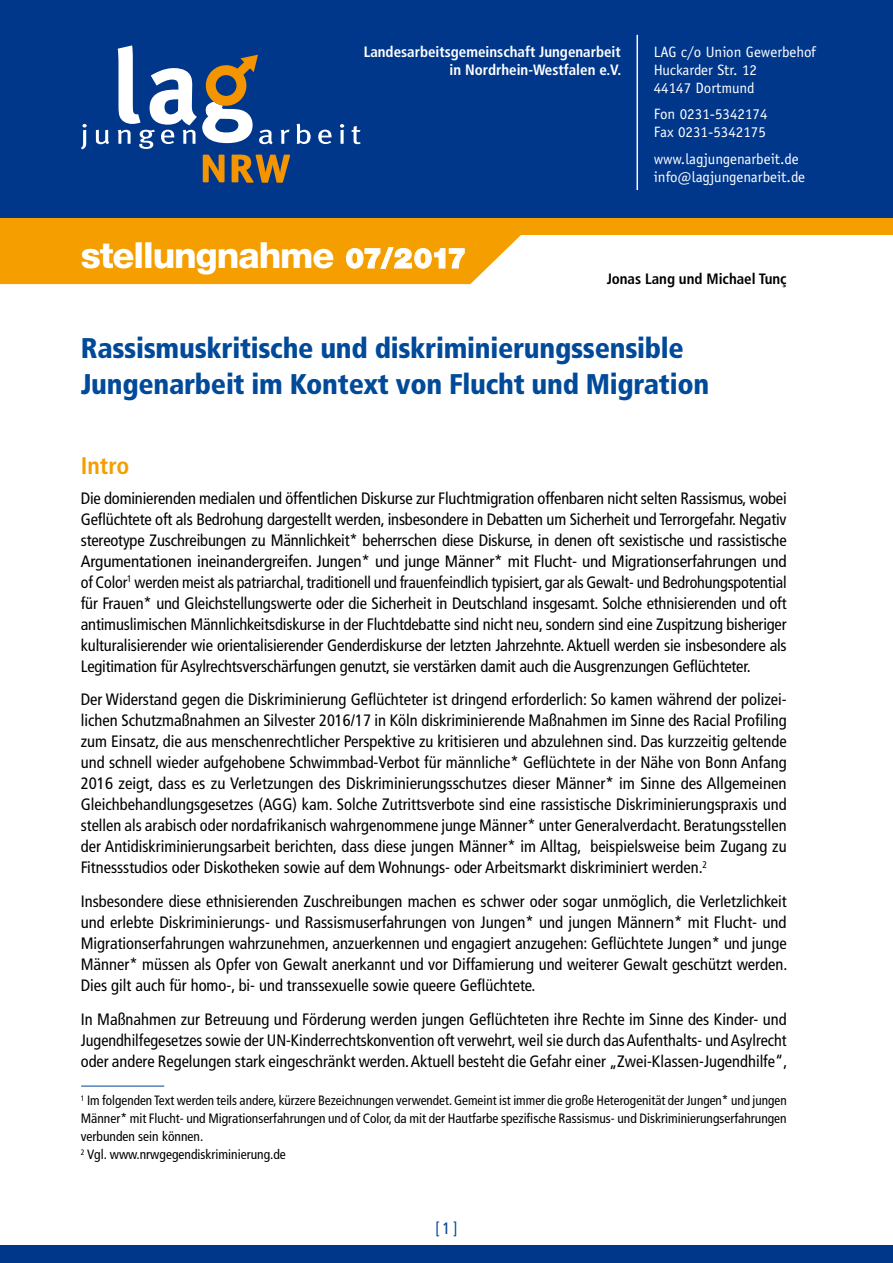
<style>
.page{position:relative;width:893px;height:1263px;background:#fff}
.page>*{position:absolute;margin:0;border:0;box-sizing:border-box;transform-origin:0 0}
.t1{font:800 36px "Helvetica Neue";letter-spacing:-.03em;color:#fff}
.t2{font:900 condensed 28.5px/36px "Frutiger";letter-spacing:-.01em;color:#004a99}
.t3{font:700 condensed 24px "Frutiger";color:#f49e00}
.t4{font:condensed 16.5px/21px "Frutiger";color:#000;text-align:justify}
.t5{font:condensed 16.5px "Frutiger";color:#004494}
.t6{font:15px/18px "Officina Sans";color:#fff}
.t7{font:700 condensed 15px/18px "Frutiger";color:#fff;text-align:right}
.t8{font:700 condensed 15px "Frutiger";color:#000}
.t9{font:condensed 13.5px/18px "Frutiger";color:#000}
.s1{font-weight:900;font-size:27.75px}
</style>
<div class="page">
<div style="left:294px;top:204px;width:599px;height:31px;background:#f49e00"></div>
<div style="left:0;top:218px;width:521px;height:66px;background:#f49e00"></div>
<svg style="left:346px;top:247px;width:119px;height:22px;background:#f6b133"></svg>
<div style="left:0;top:1246px;width:893px;height:17px;background:#00378b"></div>
<div style="left:0;top:0;width:893px;height:218px;background:#00378b"></div>
<svg style="left:203px;top:155px;width:22px;height:27px"></svg>
<svg style="left:81px;top:124px;width:6px;height:25px"></svg>
<svg style="left:96px;top:130px;width:13px;height:14px"></svg>
<svg style="left:118px;top:45px;width:155px;height:104px"></svg>
<svg style="left:281px;top:130px;width:9px;height:14px"></svg>
<svg style="left:297px;top:124px;width:14px;height:20px"></svg>
<svg style="left:318px;top:130px;width:14px;height:14px"></svg>
<svg style="left:340px;top:130px;width:4px;height:14px"></svg>
<svg style="left:340px;top:124px;width:4px;height:4px"></svg>
<svg style="left:352px;top:126px;width:9px;height:18px"></svg>
<svg style="left:232px;top:155px;width:58px;height:28px"></svg>
<hr style="left:636px;top:35px;width:2px;height:155px;background:#fff">
<hr style="left:81px;top:1086px;width:83px;height:1px;background:#004494">
<p class="t7" style="left:364px;top:43px;width:259px">Landesarbeitsgemeinschaft Jungenarbeit in Nordrhein-Westfalen e.V.</p>
<p class="t6" style="left:654px;top:43px;width:164px">LAG c/o Union Gewerbehof<br>Huckarder Str. 12<br>44147 Dortmund</p>
<p class="t6" style="left:654px;top:105px;width:115px">Fon 0231-5342174<br>Fax 0231-5342175</p>
<p class="t6" style="left:654px;top:150px;width:153px">www.lagjungenarbeit.de info@lagjungenarbeit.de</p>
<h1 class="t1" style="left:81px;top:234px;width:387px">stellungnahme <span class="s1">07/2017</span></h1>
<p class="t8" style="left:607px;top:270px;width:181px">Jonas Lang und Michael Tunç</p>
<h2 class="t2" style="left:81px;top:330px;width:630px">Rassismuskritische und diskriminierungssensible<br>Jungenarbeit im Kontext von Flucht und Migration</h2>
<h3 class="t3" style="left:81px;top:451px;width:50px">Intro</h3>
<p class="t4" style="left:81px;top:487px;width:707px">Die dominierenden medialen und öffentlichen Diskurse zur Fluchtmigration offenbaren nicht selten Rassismus, wobei Geflüchtete oft als Bedrohung dargestellt werden, insbesondere in Debatten um Sicherheit und Terrorgefahr. Negativ stereotype Zuschreibungen zu Männlichkeit* beherrschen diese Diskurse, in denen oft sexistische und rassistische Argumentationen ineinandergreifen. Jungen* und junge Männer* mit Flucht- und Migrationserfahrungen und of Color<sup>1</sup> werden meist als patriarchal, traditionell und frauenfeindlich typisiert, gar als Gewalt- und Bedrohungspotential für Frauen* und Gleichstellungswerte oder die Sicherheit in Deutschland insgesamt. Solche ethnisierenden und oft antimuslimischen Männlichkeitsdiskurse in der Fluchtdebatte sind nicht neu, sondern sind eine Zuspitzung bisheriger kulturalisierender wie orientalisierender Genderdiskurse der letzten Jahrzehnte. Aktuell werden sie insbesondere als Legitimation für Asylrechtsverschärfungen genutzt, sie verstärken damit auch die Ausgrenzungen Geflüchteter.</p>
<p class="t4" style="left:81px;top:689px;width:707px">Der Widerstand gegen die Diskriminierung Geflüchteter ist dringend erforderlich: So kamen während der polizei&shy;lichen Schutzmaßnahmen an Silvester 2016/17 in Köln diskriminierende Maßnahmen im Sinne des Racial Profiling zum Einsatz, die aus menschenrechtlicher Perspektive zu kritisieren und abzulehnen sind. Das kurzzeitig geltende und schnell wieder aufgehobene Schwimmbad-Verbot für männliche* Geflüchtete in der Nähe von Bonn Anfang 2016 zeigt, dass es zu Verletzungen des Diskriminierungsschutzes dieser Männer* im Sinne des Allgemeinen Gleichbehandlungsgesetzes (AGG) kam. Solche Zutrittsverbote sind eine rassistische Diskriminierungspraxis und stellen als arabisch oder nordafrikanisch wahrgenommene junge Männer* unter Generalverdacht. Beratungsstellen der Antidiskriminierungsarbeit berichten, dass diese jungen Männer* im Alltag, beispielsweise beim Zugang zu Fitnessstudios oder Diskotheken sowie auf dem Wohnungs- oder Arbeitsmarkt diskriminiert werden.<sup>2</sup></p>
<p class="t4" style="left:81px;top:891px;width:708px">Insbesondere diese ethnisierenden Zuschreibungen machen es schwer oder sogar unmöglich, die Verletzlichkeit und erlebte Diskriminierungs- und Rassismuserfahrungen von Jungen* und jungen Männern* mit Flucht- und Migrationserfahrungen wahrzunehmen, anzuerkennen und engagiert anzugehen: Geflüchtete Jungen* und junge Männer* müssen als Opfer von Gewalt anerkannt und vor Diffamierung und weiterer Gewalt geschützt werden.<br>Dies gilt auch für homo-, bi- und transsexuelle sowie queere Geflüchtete.</p>
<p class="t4" style="left:81px;top:1009px;width:708px">In Maßnahmen zur Betreuung und Förderung werden jungen Geflüchteten ihre Rechte im Sinne des Kinder- und Jugendhilfegesetzes sowie der UN-Kinderrechtskonvention oft verwehrt, weil sie durch das Aufenthalts- und Asylrecht oder andere Regelungen stark eingeschränkt werden. Aktuell besteht die Gefahr einer „Zwei-Klassen-Jugendhilfe“,</p>
<p class="t9" style="left:81px;top:1092px;width:707px"><sup>1</sup> Im folgenden Text werden teils andere, kürzere Bezeichnungen verwendet. Gemeint ist immer die große Heterogenität der Jungen* und jungen Männer* mit Flucht- und Migrationserfahrungen und of Color, da mit der Hautfarbe spezifische Rassismus- und Diskriminierungserfahrungen verbunden sein können.<br><sup>2</sup> Vgl. www.nrwgegendiskriminierung.de</p>
<p class="t5" style="left:435px;top:1218px;width:24px">[1]</p>
</div>
